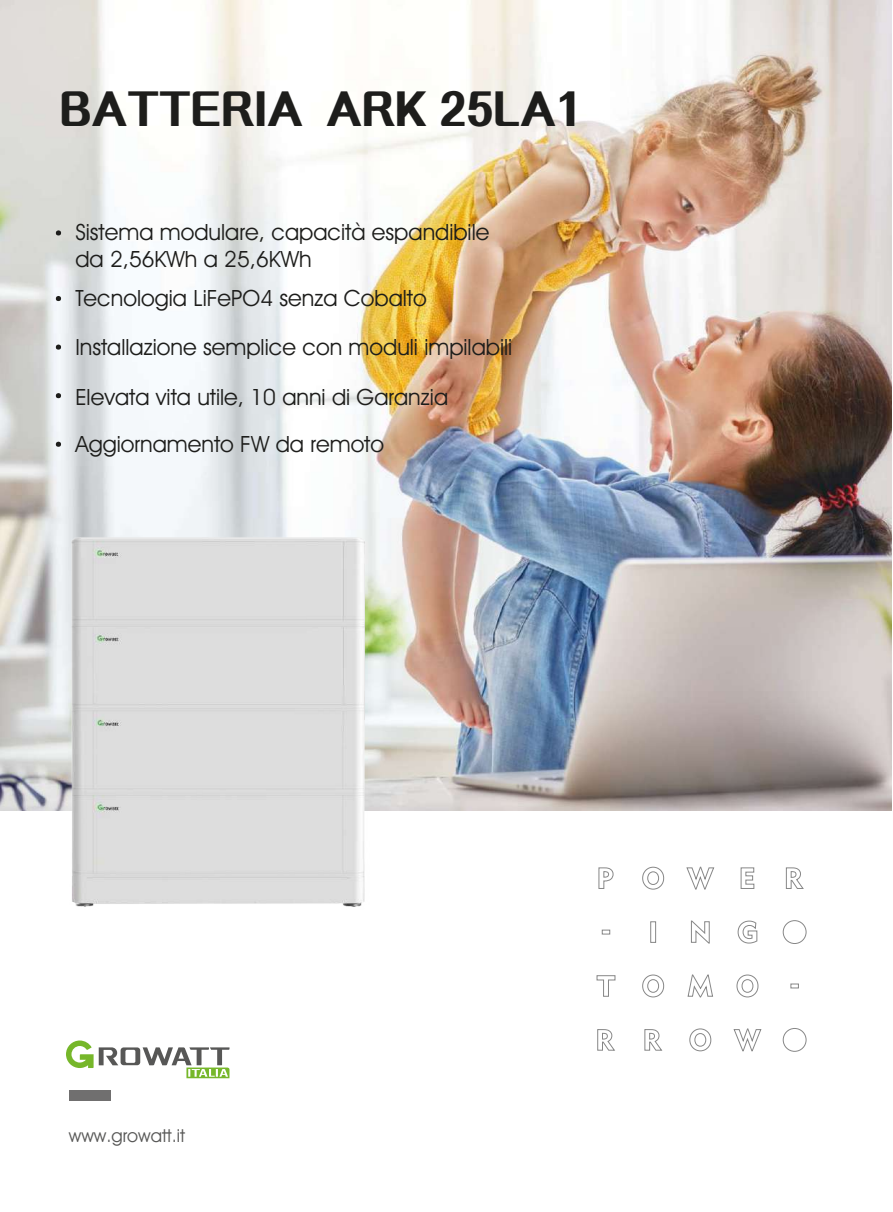
<style>
.page{position:relative;width:893px;height:1212px;background:#fff}
.page>*{position:absolute;margin:0;border:0;box-sizing:border-box;transform-origin:0 0}
.t1{font:800 47.4px "M Elle HKS";color:#1d1d1b}
.t2{font:22.5px/27px "Avant Garde IT Cby BT";color:#1d1d1b}
.t3{font:18px "Avant Garde IT Cby BT";color:#575756}
</style>
<div class="page">
<img style="left:0;top:0;width:892px;height:810px">
<div style="left:783px;top:920px;width:23px;height:24px;border:1px solid #878787;border-radius:50%"></div>
<div style="left:783px;top:1028px;width:23px;height:23px;border:1px solid #878787;border-radius:50%"></div>
<svg style="left:598px;top:867px;width:16px;height:22px"></svg>
<svg style="left:786px;top:867px;width:18px;height:22px"></svg>
<div style="left:650px;top:921px;width:6px;height:22px;border:1px solid #878787"></div>
<svg style="left:691px;top:920px;width:19px;height:24px"></svg>
<svg style="left:737px;top:920px;width:20px;height:24px"></svg>
<svg style="left:596px;top:975px;width:20px;height:22px"></svg>
<svg style="left:642px;top:974px;width:22px;height:23px"></svg>
<svg style="left:687px;top:974px;width:26px;height:23px"></svg>
<svg style="left:736px;top:974px;width:23px;height:23px"></svg>
<svg style="left:597px;top:1029px;width:18px;height:22px"></svg>
<svg style="left:644px;top:1029px;width:19px;height:22px"></svg>
<svg style="left:689px;top:1028px;width:22px;height:23px"></svg>
<svg style="left:733px;top:1028px;width:29px;height:24px"></svg>
<svg style="left:642px;top:866px;width:22px;height:24px"></svg>
<svg style="left:686px;top:866px;width:28px;height:24px"></svg>
<svg style="left:740px;top:867px;width:14px;height:22px"></svg>
<svg style="left:602px;top:930px;width:8px;height:4px"></svg>
<svg style="left:791px;top:984px;width:8px;height:4px"></svg>
<div style="left:69px;top:1090px;width:41px;height:11px;background:#706f6f"></div>
<svg style="left:56px;top:230px;width:5px;height:5px"></svg>
<svg style="left:56px;top:296px;width:5px;height:5px"></svg>
<svg style="left:56px;top:344px;width:5px;height:6px"></svg>
<svg style="left:56px;top:393px;width:5px;height:5px"></svg>
<svg style="left:56px;top:442px;width:5px;height:5px"></svg>
<img style="left:59px;top:529px;width:318px;height:378px">
<svg style="left:66px;top:1040px;width:164px;height:38px"></svg>
<h1 class="t1" style="left:60px;top:73px;width:525px">BATTERIA ARK 25LA1</h1>
<p class="t2" style="left:75px;top:219px;width:416px">Sistema modulare, capacità espandibile da 2,56KWh a 25,6KWh</p>
<p class="t2" style="left:75px;top:284px;width:353px">Tecnologia LiFePO4 senza Cobalto</p>
<p class="t2" style="left:75px;top:333px;width:438px">Installazione semplice con moduli impilabili</p>
<p class="t2" style="left:75px;top:373px;width:374px;line-height:47.1px">Elevata vita utile, 10 anni di Garanzia<br>Aggiornamento FW da remoto</p>
<p class="t3" style="left:69px;top:1124px;width:118px">www.growatt.it</p>
</div>
